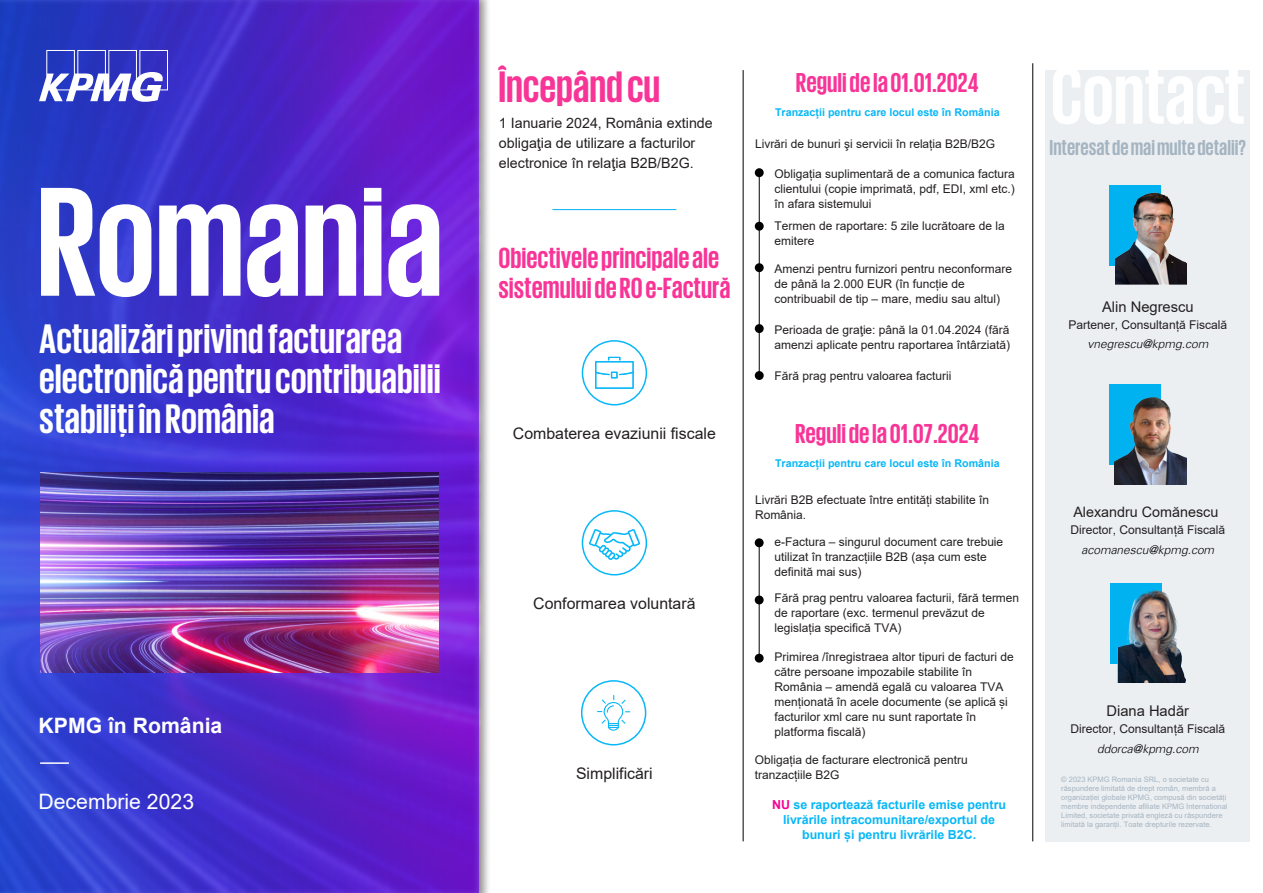
<style>
.page{position:relative;width:1263px;height:893px;background:#fff}
.page>*{position:absolute;margin:0;border:0;box-sizing:border-box;transform-origin:0 0}
.t1{font:700 159px "KPMG";letter-spacing:-.005em;color:#fff}
.t2{font:700 45px "KPMG";color:#f83497}
.t3{font:700 42.3px/39.9px "KPMG";color:#fff}
.t4{font:700 29.85px/29.8px "KPMG";color:#f83497}
.t5{font:700 27.9px "KPMG";color:#f83497}
.t6{font:700 22.05px "KPMG";color:#a5b4c1}
.t7{font:700 21.15px "Arial";color:#fff}
.t8{font:21.15px "Arial";color:#fff}
.t9{font:15.9px "Arial";color:#231f20}
.t10{font:14.7px "Arial";color:#231f20}
.t11{font:14.4px "Arial";color:#231f20}
.t12{font:14.25px/20px "Arial";color:#231f20}
.t13{font:700 12.45px/14.9px "Arial";color:#07b7f7;text-align:center}
.t14{font:12px/15px "Arial";color:#231f20}
.t15{font:italic 300 11.85px "Universfor KPMG";color:#000}
.t16{font:700 10.65px "Arial";color:#07b7f7}
.t17{font:7.5px/9px "Arial";color:#a5b4c1}
.s1{color:#f70094}
</style>
<div class="page">
<img style="left:479px;top:0;width:284px;height:893px">
<div style="left:581px;top:680px;width:65px;height:65px;border:2px solid #07b7f7;border-radius:50%"></div>
<svg style="left:597px;top:695px;width:33px;height:36px"></svg>
<div style="left:582px;top:340px;width:65px;height:65px;border:2px solid #07b7f7;border-radius:50%"></div>
<svg style="left:595px;top:357px;width:39px;height:32px"></svg>
<div style="left:582px;top:510px;width:65px;height:65px;border:2px solid #07b7f7;border-radius:50%"></div>
<img style="left:590px;top:529px;width:49px;height:31px">
<hr style="left:743px;top:70px;width:1px;height:771px;background:#000">
<hr style="left:1032px;top:63px;width:1px;height:778px;background:#000">
<div style="left:755px;top:168px;width:9px;height:9px;background:#000;border-radius:50%"></div>
<div style="left:755px;top:222px;width:9px;height:9px;background:#000;border-radius:50%"></div>
<div style="left:755px;top:263px;width:9px;height:9px;background:#000;border-radius:50%"></div>
<hr style="left:759px;top:173px;width:1px;height:203px;background:#000">
<div style="left:755px;top:324px;width:9px;height:9px;background:#000;border-radius:50%"></div>
<div style="left:755px;top:371px;width:9px;height:9px;background:#000;border-radius:50%"></div>
<div style="left:755px;top:538px;width:9px;height:9px;background:#000;border-radius:50%"></div>
<div style="left:755px;top:595px;width:9px;height:9px;background:#000;border-radius:50%"></div>
<div style="left:755px;top:654px;width:9px;height:9px;background:#000;border-radius:50%"></div>
<hr style="left:759px;top:543px;width:1px;height:116px;background:#000">
<div style="left:1046px;top:70px;width:204px;height:771px;background:#eceff2"></div>
<div style="left:1109px;top:385px;width:52px;height:80px;background:#00b3f0"></div>
<img style="left:1114px;top:397px;width:72px;height:88px">
<div style="left:1109px;top:186px;width:52px;height:80px;background:#00b3f0"></div>
<img style="left:1115px;top:192px;width:71px;height:92px">
<div style="left:1110px;top:583px;width:51px;height:81px;background:#00b3f0"></div>
<img style="left:1118px;top:583px;width:67px;height:99px">
<svg style="left:0;top:0;width:479px;height:893px;background:#4a2dcc"></svg>
<svg style="left:39px;top:50px;width:129px;height:52px"></svg>
<img style="left:40px;top:473px;width:399px;height:199px">
<hr style="left:40px;top:762px;width:29px;height:2px;background:#fff">
<hr style="left:552px;top:209px;width:124px;height:1px;background:#00b3f0">
<h1 class="t1" style="left:37px;top:162px;width:408px">Romania</h1>
<h3 class="t3" style="left:39px;top:318px;width:403px">Actualizări privind facturarea electronică pentru contribuabilii stabiliți în România</h3>
<h3 class="t7" style="left:39px;top:710px;width:185px">KPMG în România</h3>
<h3 class="t8" style="left:39px;top:787px;width:157px">Decembrie 2023</h3>
<h2 class="t2" style="left:498px;top:64px;width:163px">Începând cu</h2>
<p class="t12" style="left:499px;top:113px;width:215px">1 Ianuarie 2024, România extinde obligaţia de utilizare a facturilor electronice în relaţia B2B/B2G.</p>
<h3 class="t4" style="left:498px;top:242px;width:233px">Obiectivele principale ale sistemului de RO e-Factură</h3>
<h3 class="t9" style="left:513px;top:422px;width:204px">Combaterea evaziunii fiscale</h3>
<h3 class="t9" style="left:533px;top:592px;width:164px">Conformarea voluntară</h3>
<h3 class="t9" style="left:576px;top:762px;width:78px">Simplificări</h3>
<h3 class="t5" style="left:796px;top:68px;width:184px">Reguli de la 01.01.2024</h3>
<p class="t16" style="left:775px;top:105px;width:226px">Tranzacții pentru care locul este în România</p>
<p class="t14" style="left:755px;top:136px;width:242px">Livrări de bunuri şi servicii în relația B2B/B2G</p>
<p class="t14" style="left:774px;top:166px;width:242px;text-align:justify">Obligația suplimentară de a comunica factura clientului (copie imprimată, pdf, EDI, xml etc.) în afara sistemului</p>
<p class="t14" style="left:774px;top:219px;width:232px">Termen de raportare: 5 zile lucrătoare de la emitere</p>
<p class="t14" style="left:774px;top:261px;width:239px">Amenzi pentru furnizori pentru neconformare de până la 2.000 EUR (în funcție de contribuabil de tip – mare, mediu sau altul)</p>
<p class="t14" style="left:774px;top:322px;width:237px">Perioada de graţie: până la 01.04.2024 (fără amenzi aplicate pentru raportarea întârziată)</p>
<p class="t14" style="left:774px;top:368px;width:178px">Fără prag pentru valoarea facturii</p>
<h3 class="t5" style="left:795px;top:420px;width:186px">Reguli de la 01.07.2024</h3>
<p class="t16" style="left:775px;top:456px;width:226px">Tranzacții pentru care locul este în România</p>
<p class="t14" style="left:755px;top:492px;width:236px">Livrări B2B efectuate între entități stabilite în<br>România.</p>
<p class="t14" style="left:774px;top:534px;width:230px">e-Factura – singurul document care trebuie utilizat în tranzacțiile B2B (așa cum este definită mai sus)</p>
<p class="t14" style="left:774px;top:590px;width:246px">Fără prag pentru valoarea facturii, fără termen de raportare (exc. termenul prevăzut de legislația specifică TVA)</p>
<p class="t14" style="left:774px;top:650px;width:241px">Primirea /înregistraea altor tipuri de facturi de către persoane impozabile stabilite în România – amendă egală cu valoarea TVA menționată în acele documente (se aplică și facturilor xml care nu sunt raportate în platforma fiscală)</p>
<p class="t14" style="left:755px;top:752px;width:214px">Obligația de facturare electronică pentru tranzacțiile B2G</p>
<p class="t13" style="left:772px;top:798px;width:236px"><span class="s1">NU</span> se raportează facturile emise pentru livrările intracomunitare/exportul de bunuri și pentru livrările B2C.</p>
<h3 class="t6" style="left:1049px;top:137px;width:198px">Interesat de mai multe detalii?</h3>
<p class="t10" style="left:1102px;top:296px;width:93px">Alin Negrescu</p>
<p class="t14" style="left:1068px;top:317px;width:160px">Partener, Consultanță Fiscală</p>
<p class="t15" style="left:1087px;top:337px;width:122px">vnegrescu@kpmg.com</p>
<p class="t11" style="left:1073px;top:502px;width:147px">Alexandru Comănescu</p>
<p class="t14" style="left:1070px;top:522px;width:156px">Director, Consultanță Fiscală</p>
<p class="t15" style="left:1081px;top:542px;width:134px">acomanescu@kpmg.com</p>
<p class="t10" style="left:1106px;top:701px;width:84px">Diana Hadăr</p>
<p class="t14" style="left:1070px;top:721px;width:156px">Director, Consultanță Fiscală</p>
<p class="t15" style="left:1097px;top:741px;width:103px">ddorca@kpmg.com</p>
<p class="t17" style="left:1061px;top:775px;width:168px">© 2023 KPMG Romania SRL, o societate cu răspundere limitată de drept român, membră a organizației globale KPMG, compusă din societăți membre independente afiliate KPMG International Limited, societate privată engleză cu răspundere limitată la garanții. Toate drepturile rezervate.</p>
</div>
